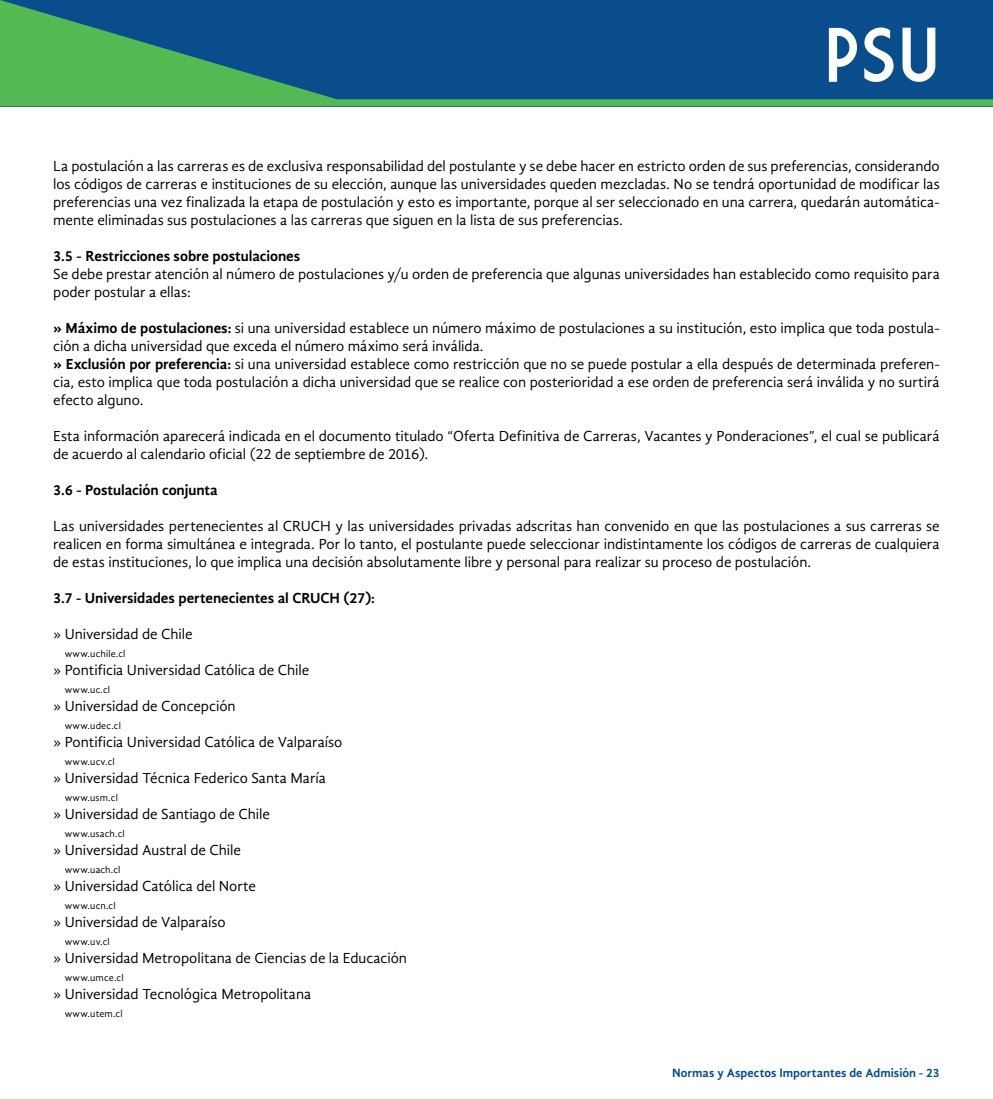
<style>
.page{position:relative;width:993px;height:1099px;background:#fff}
.page>*{position:absolute;margin:0;border:0;box-sizing:border-box;transform-origin:0 0}
.t1{font:75px "Market Deco";color:#fff}
.t2{font:15px/18px "Gandhi Sans";letter-spacing:-.005em;color:#000;text-align:justify}
.t3{font:700 15px "Gandhi Sans";letter-spacing:-.005em;color:#000}
.t4{font:700 12.5px "Gandhi Sans";letter-spacing:.005em;color:#094d8d}
.t5{font:10px "Gandhi Sans";letter-spacing:.015em;color:#000}
.s1{font-weight:700}
.s2{font-size:15px;color:#fff}
</style>
<div class="page">
<svg style="left:0;top:0;width:992px;height:106px;background:#19657f"></svg>
<h1 class="t1" style="left:824px;top:14px;width:117px">PSU</h1>
<p class="t2" style="left:53px;top:157px;width:887px">La postulación a las carreras es de exclusiva responsabilidad del postulante y se debe hacer en estricto orden de sus preferencias, considerando los códigos de carreras e instituciones de su elección, aunque las universidades queden mezcladas. No se tendrá oportunidad de modificar las preferencias una vez finalizada la etapa de postulación y esto es importante, porque al ser seleccionado en una carrera, quedarán automática&shy;mente eliminadas sus postulaciones a las carreras que siguen en la lista de sus preferencias.</p>
<p class="t3" style="left:53px;top:247px;width:248px">3.5 - Restricciones sobre postulaciones</p>
<p class="t2" style="left:53px;top:265px;width:887px">Se debe prestar atención al número de postulaciones y/u orden de preferencia que algunas universidades han establecido como requisito para poder postular a ellas:</p>
<p class="t2" style="left:53px;top:319px;width:887px"><span class="s1">» Máximo de postulaciones:</span> si una universidad establece un número máximo de postulaciones a su institución, esto implica que toda postula&shy;ción a dicha universidad que exceda el número máximo será inválida.</p>
<p class="t2" style="left:53px;top:355px;width:887px"><span class="s1">» Exclusión por preferencia:</span> si una universidad establece como restricción que no se puede postular a ella después de determinada preferen&shy;cia, esto implica que toda postulación a dicha universidad que se realice con posterioridad a ese orden de preferencia será inválida y no surtirá efecto alguno.</p>
<p class="t2" style="left:53px;top:427px;width:887px">Esta información aparecerá indicada en el documento titulado “Oferta Definitiva de Carreras, Vacantes y Ponderaciones”, el cual se publicará de acuerdo al calendario oficial (22 de septiembre de 2016).</p>
<p class="t3" style="left:53px;top:481px;width:166px">3.6 - Postulación conjunta</p>
<p class="t2" style="left:53px;top:517px;width:887px">Las universidades pertenecientes al CRUCH y las universidades privadas adscritas han convenido en que las postulaciones a sus carreras se realicen en forma simultánea e integrada. Por lo tanto, el postulante puede seleccionar indistintamente los códigos de carreras de cualquiera de estas instituciones, lo que implica una decisión absolutamente libre y personal para realizar su proceso de postulación.</p>
<p class="t3" style="left:53px;top:589px;width:323px">3.7 - Universidades pertenecientes al CRUCH (27):</p>
<p class="t2" style="left:53px;top:625px;width:141px">» Universidad de Chile</p>
<p class="t5" style="left:53px;top:648px;width:74px"><span class="s2">»</span> www.uchile.cl</p>
<p class="t2" style="left:53px;top:661px;width:257px">» Pontificia Universidad Católica de Chile</p>
<p class="t5" style="left:53px;top:684px;width:58px"><span class="s2">»</span> www.uc.cl</p>
<p class="t2" style="left:53px;top:697px;width:184px">» Universidad de Concepción</p>
<p class="t5" style="left:53px;top:720px;width:69px"><span class="s2">»</span> www.udec.cl</p>
<p class="t2" style="left:53px;top:733px;width:290px">» Pontificia Universidad Católica de Valparaíso</p>
<p class="t5" style="left:53px;top:756px;width:63px"><span class="s2">»</span> www.ucv.cl</p>
<p class="t2" style="left:53px;top:769px;width:274px">» Universidad Técnica Federico Santa María</p>
<p class="t5" style="left:53px;top:792px;width:66px"><span class="s2">»</span> www.usm.cl</p>
<p class="t2" style="left:53px;top:805px;width:218px">» Universidad de Santiago de Chile</p>
<p class="t5" style="left:53px;top:828px;width:73px"><span class="s2">»</span> www.usach.cl</p>
<p class="t2" style="left:53px;top:841px;width:189px">» Universidad Austral de Chile</p>
<p class="t5" style="left:53px;top:864px;width:69px"><span class="s2">»</span> www.uach.cl</p>
<p class="t2" style="left:53px;top:877px;width:204px">» Universidad Católica del Norte</p>
<p class="t5" style="left:53px;top:900px;width:64px"><span class="s2">»</span> www.ucn.cl</p>
<p class="t2" style="left:53px;top:913px;width:174px">» Universidad de Valparaíso</p>
<p class="t5" style="left:53px;top:936px;width:58px"><span class="s2">»</span> www.uv.cl</p>
<p class="t2" style="left:53px;top:949px;width:355px">» Universidad Metropolitana de Ciencias de la Educación</p>
<p class="t5" style="left:53px;top:972px;width:72px"><span class="s2">»</span> www.umce.cl</p>
<p class="t2" style="left:53px;top:985px;width:259px">» Universidad Tecnológica Metropolitana</p>
<p class="t5" style="left:53px;top:1008px;width:71px"><span class="s2">»</span> www.utem.cl</p>
<p class="t4" style="left:672px;top:1065px;width:269px">Normas y Aspectos Importantes de Admisión - 23</p>
</div>
